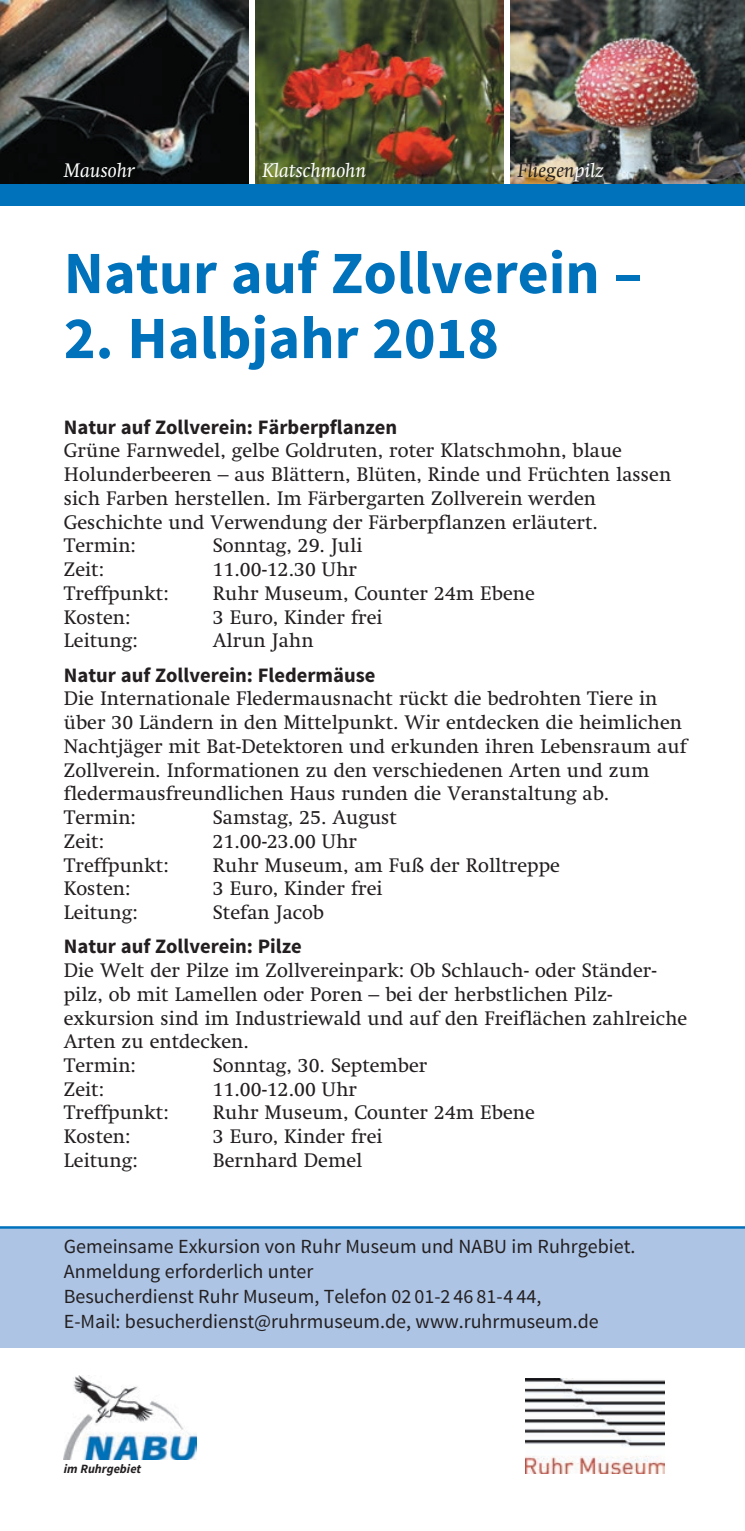
<style>
.page{position:relative;width:745px;height:1531px;background:#fff}
.page>*{position:absolute;margin:0;border:0;box-sizing:border-box;transform-origin:0 0}
.t1{font:700 60px "Source Sans Pro";color:#0072bc}
.t2{font:700 20.5px "Source Sans Pro";color:#231f20}
.t3{font:20px/23.8px "Swift Com";color:#231f20}
.t4{font:20px/25px "Source Sans Pro";color:#231f20}
.t5{font:italic 20px "Swift Com";color:#fff}
.t6{font:italic 20px "Swift Com";color:#231f20}
.t7{font:italic 700 12.75px "Source Sans Pro";color:#231f20}
.s1{color:#fff}
</style>
<div class="page">
<div style="left:0;top:1227px;width:744px;height:121px;background:#adc4e5"></div>
<img style="left:525px;top:1378px;width:139px;height:95px">
<svg style="left:64px;top:1434px;width:133px;height:26px"></svg>
<img style="left:64px;top:1375px;width:132px;height:84px">
<img style="left:0;top:0;width:248px;height:184px">
<img style="left:510px;top:0;width:234px;height:184px">
<img style="left:255px;top:0;width:247px;height:184px">
<hr style="left:0;top:1226px;width:744px;height:2px;background:#0072bc">
<div style="left:0;top:184px;width:744px;height:22px;background:#0072bc"></div>
<p class="t5" style="left:64px;top:159px;width:73px">Mausohr</p>
<p class="t5" style="left:262px;top:159px;width:105px">Klatschmohn</p>
<p class="t6" style="left:517px;top:159px;width:87px">Fliegen<span class="s1">pilz</span></p>
<h1 class="t1" style="left:64px;top:251px;width:579px">Natur auf Zollverein –</h1>
<h1 class="t1" style="left:64px;top:316px;width:436px">2. Halbjahr 2018</h1>
<p class="t2" style="left:64px;top:419px;width:335px">Natur auf Zollverein: Färberpflanzen</p>
<p class="t3" style="left:64px;top:440px;width:608px">Grüne Farnwedel, gelbe Goldruten, roter Klatschmohn, blaue Holunder beeren – aus Blättern, Blüten, Rinde und Früchten lassen sich Farben herstellen. Im Färbergarten Zollverein werden Geschichte und Verwendung der Färberpflanzen erläutert.<br>Termin:</p>
<p class="t3" style="left:213px;top:535px;width:151px">Sonntag, 29. Juli</p>
<p class="t3" style="left:64px;top:559px;width:42px">Zeit:</p>
<p class="t3" style="left:213px;top:559px;width:146px">11.00-12.30 Uhr</p>
<p class="t3" style="left:64px;top:583px;width:106px">Treffpunkt:</p>
<p class="t3" style="left:213px;top:583px;width:323px">Ruhr Museum, Counter 24m Ebene</p>
<p class="t3" style="left:64px;top:607px;width:68px">Kosten:</p>
<p class="t3" style="left:213px;top:607px;width:171px">3 Euro, Kinder frei</p>
<p class="t3" style="left:64px;top:630px;width:75px">Leitung:</p>
<p class="t3" style="left:213px;top:630px;width:102px">Alrun Jahn</p>
<p class="t2" style="left:64px;top:667px;width:313px">Natur auf Zollverein: Fledermäuse</p>
<p class="t3" style="left:64px;top:688px;width:624px">Die Internationale Fledermausnacht rückt die bedrohten Tiere in über 30 Ländern in den Mittelpunkt. Wir entdecken die heimlichen Nachtjäger mit Bat-Detektoren und erkunden ihren Lebensraum auf Zollverein. Informationen zu den verschiedenen Arten und zum fledermaus freundlichen Haus runden die Veranstaltung ab.<br>Termin:</p>
<p class="t3" style="left:213px;top:807px;width:186px">Samstag, 25. August</p>
<p class="t3" style="left:64px;top:831px;width:42px">Zeit:</p>
<p class="t3" style="left:213px;top:831px;width:146px">21.00-23.00 Uhr</p>
<p class="t3" style="left:64px;top:855px;width:106px">Treffpunkt:</p>
<p class="t3" style="left:213px;top:855px;width:348px">Ruhr Museum, am Fuß der Rolltreppe</p>
<p class="t3" style="left:64px;top:878px;width:68px">Kosten:</p>
<p class="t3" style="left:213px;top:878px;width:171px">3 Euro, Kinder frei</p>
<p class="t3" style="left:64px;top:902px;width:75px">Leitung:</p>
<p class="t3" style="left:213px;top:902px;width:113px">Stefan Jacob</p>
<p class="t2" style="left:64px;top:939px;width:239px">Natur auf Zollverein: Pilze</p>
<p class="t3" style="left:64px;top:960px;width:624px">Die Welt der Pilze im Zollvereinpark: Ob Schlauch- oder Ständer&shy;pilz, ob mit Lamellen oder Poren – bei der herbstlichen Pilz - exkursion sind im Industriewald und auf den Freiflächen zahlreiche Arten zu entdecken.<br>Termin:</p>
<p class="t3" style="left:213px;top:1055px;width:216px">Sonntag, 30. September</p>
<p class="t3" style="left:64px;top:1079px;width:42px">Zeit:</p>
<p class="t3" style="left:213px;top:1079px;width:146px">11.00-12.00 Uhr</p>
<p class="t3" style="left:64px;top:1102px;width:106px">Treffpunkt:</p>
<p class="t3" style="left:213px;top:1102px;width:323px">Ruhr Museum, Counter 24m Ebene</p>
<p class="t3" style="left:64px;top:1126px;width:68px">Kosten:</p>
<p class="t3" style="left:213px;top:1126px;width:171px">3 Euro, Kinder frei</p>
<p class="t3" style="left:64px;top:1150px;width:75px">Leitung:</p>
<p class="t3" style="left:213px;top:1150px;width:151px">Bernhard Demel</p>
<p class="t4" style="left:64px;top:1235px;width:573px">Gemeinsame Exkursion von Ruhr Museum und NABU im Ruhrgebiet.<br>Anmeldung erforderlich unter<br>Besucherdienst Ruhr Museum, Telefon 02 01-2 46 81-4 44,<br>E-Mail: besucherdienst@ruhrmuseum.de, www.ruhrmuseum.de</p>
<p class="t7" style="left:64px;top:1461px;width:79px">im Ruhrgebiet</p>
</div>
